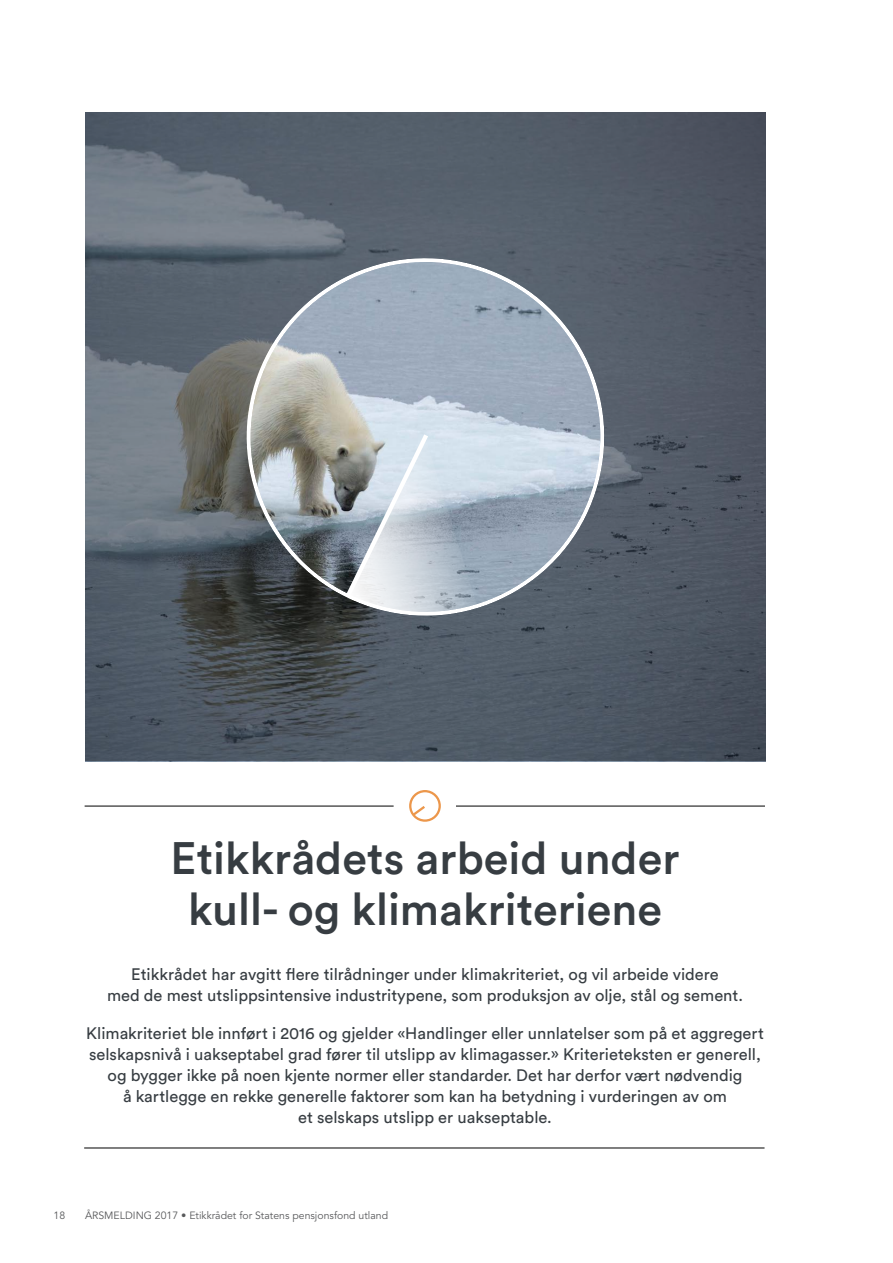
<style>
.page{position:relative;width:893px;height:1263px;background:#fff}
.page>*{position:absolute;margin:0;border:0;box-sizing:border-box;transform-origin:0 0}
.t1{font:500 45px/51px "Circular Std";color:#373d42;text-align:center}
.t2{font:16.5px/21px "Circular Std";color:#373d42;text-align:center}
.t3{font:10.5px "Avenir";color:#58595b}
</style>
<div class="page">
<hr style="left:84px;top:1148px;width:680px;height:1px;background:#000">
<hr style="left:85px;top:806px;width:309px;height:1px;background:#000">
<hr style="left:456px;top:806px;width:309px;height:1px;background:#000">
<div style="left:409px;top:790px;width:32px;height:32px;border:2px solid #ec974b;border-radius:50%"></div>
<svg style="left:410px;top:804px;width:15px;height:14px"></svg>
<img style="left:85px;top:113px;width:680px;height:648px">
<svg style="left:239px;top:250px;width:370px;height:374px;background:#949da7"></svg>
<h1 class="t1" style="left:171px;top:832px;width:510px">Etikkrådets arbeid under kull- og klimakriteriene</h1>
<p class="t2" style="left:107px;top:964px;width:637px">Etikkrådet har avgitt flere tilrådninger under klimakriteriet, og vil arbeide videre<br>med de mest utslippsintensive industritypene, som produksjon av olje, stål og sement.</p>
<p class="t2" style="left:86px;top:1023px;width:679px">Klimakriteriet ble innført i 2016 og gjelder «Handlinger eller unnlatelser som på et aggregert selskapsnivå i uakseptabel grad fører til utslipp av klimagasser.» Kriterieteksten er generell, og bygger ikke på noen kjente normer eller standarder. Det har derfor vært nødvendig<br>å kartlegge en rekke generelle faktorer som kan ha betydning i vurderingen av om<br>et selskaps utslipp er uakseptable.</p>
<p class="t3" style="left:54px;top:1209px;width:13px">18</p>
<p class="t3" style="left:85px;top:1209px;width:305px">ÅRSMELDING 2017 • Etikkrådet for Statens pensjonsfond utland</p>
</div>
